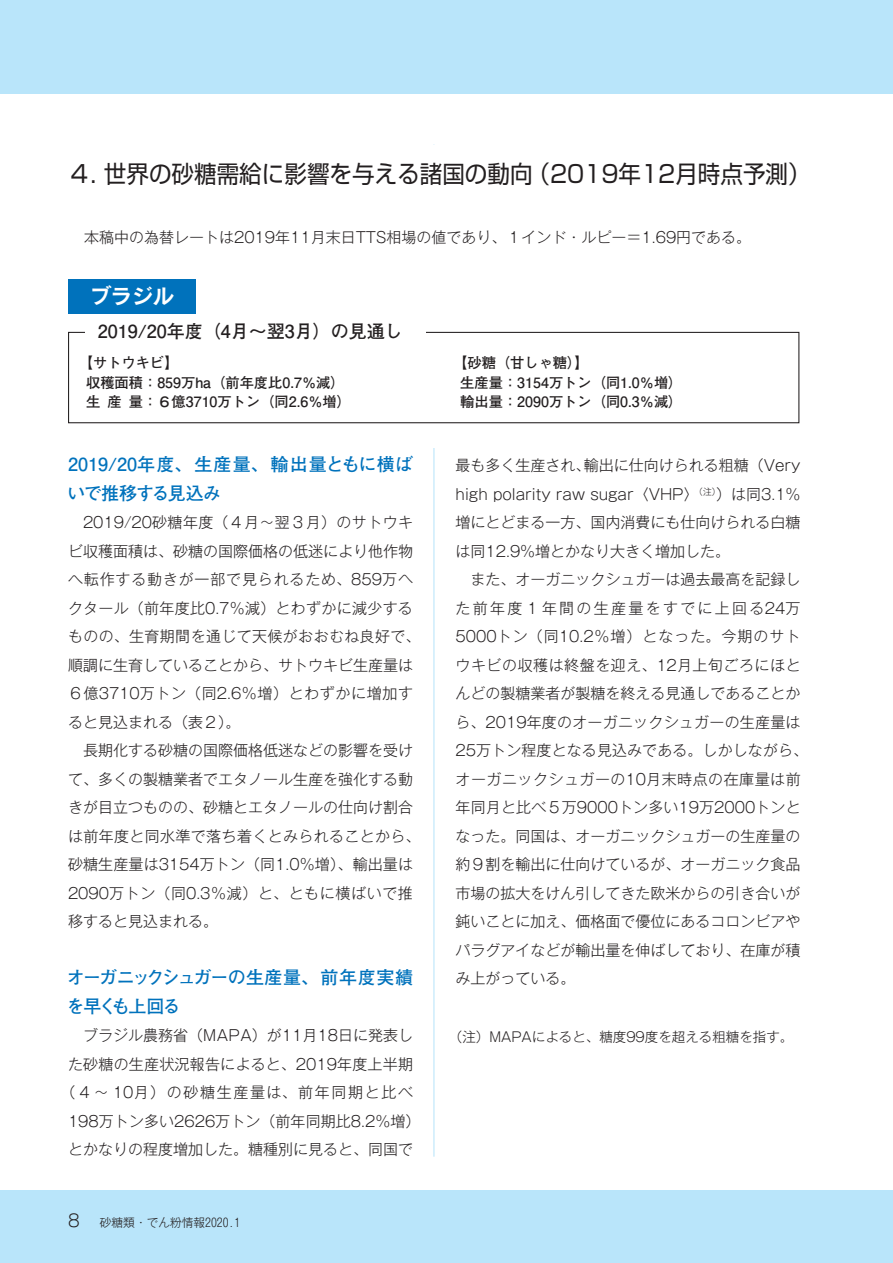
<style>
.page{position:relative;width:893px;height:1263px;background:#fff}
.page>*{position:absolute;margin:0;border:0;box-sizing:border-box;transform-origin:0 0}
.t1{font:24px "Shin Go Pr 5";color:#231f20;scale:.94 1}
.t2{font:21px "Rodin Pro B";color:#fff}
.t3{font:700 18px/28.5px "Futo Go B101 Pr 5";color:#0072bc}
.t4{font:700 18px/28.5px "Futo Go B101 Pr 5";letter-spacing:-.075em;color:#0072bc}
.t5{font:700 18px "Futo Go B101 Pr 5";color:#231f20}
.t6{font:300 15px/28.5px "Gothic MB101 Pr 5";color:#231f20}
.t7{font:300 15px/28.5px "Gothic MB101 Pr 5";letter-spacing:.02em;color:#231f20}
.t8{font:300 15px "Gothic MB101 Pr 5";letter-spacing:.11em;color:#231f20}
.t9{font:700 14.25px "Futo Go B101 Pr 5";color:#231f20}
.t10{font:300 13.5px "Gothic MB101 Pr 5";color:#231f20}
.t11{font:300 11.7px "Gothic MB101 Pr 5";color:#231f20}
.s1{font-size:16.95px}
</style>
<div class="page">
<div style="left:0;top:1191px;width:893px;height:72px;background:#b9e5fa"></div>
<div style="left:0;top:0;width:893px;height:94px;background:#b9e5fa"></div>
<hr style="left:433px;top:145px;width:1px;height:1012px;background:#b9e5fa">
<div style="left:68px;top:145px;width:733px;height:112px;background:#fff"></div>
<div style="left:68px;top:257px;width:733px;height:191px;background:#fff"></div>
<div style="left:68px;top:279px;width:128px;height:34px;background:#0072bc"></div>
<div style="left:68px;top:332px;width:731px;height:91px;border:1px solid #231f20"></div>
<div style="left:85px;top:322px;width:340px;height:21px;background:#fff"></div>
<h1 class="t1" style="left:68px;top:154px;width:792px">４. 世界の砂糖需給に影響を与える諸国の動向（2019年12月時点予測）</h1>
<p class="t6" style="left:84px;top:222px;width:669px">本稿中の為替レートは2019年11月末日TTS相場の値であり、１インド・ルピー＝1.69円である。</p>
<h2 class="t2" style="left:90px;top:282px;width:85px">ブラジル</h2>
<p class="t5" style="left:98px;top:317px;width:307px">2019/20年度（4月～翌3月）の見通し</p>
<p class="t9" style="left:79px;top:351px;width:101px">【サトウキビ】</p>
<p class="t9" style="left:453px;top:351px;width:137px">【砂糖（甘しゃ糖）】</p>
<p class="t9" style="left:86px;top:371px;width:260px">収穫面積：859万ha（前年度比0.7％減）</p>
<p class="t9" style="left:460px;top:371px;width:224px">生産量：3154万トン（同1.0％増）</p>
<p class="t9" style="left:86px;top:390px;width:266px">生産量：６億3710万トン（同2.6％増）</p>
<p class="t9" style="left:460px;top:390px;width:224px">輸出量：2090万トン（同0.3％減）</p>
<p class="t3" style="left:67px;top:449px;width:347px">2019/20年度、生産量、輸出量ともに横ばいで推移する見込み</p>
<p class="t7" style="left:68px;top:507px;width:354px;text-indent:15px">2019/20砂糖年度（４月～翌３月）のサトウキビ収穫面積は、砂糖の国際価格の低迷により他作物へ転作する動きが一部で見られるため、859万ヘクタール（前年度比0.7％減）とわずかに減少するものの、生育期間を通じて天候がおおむね良好で、順調に生育していることから、サトウキビ生産量は<br>６億3710万トン（同2.6％増）とわずかに増加すると見込まれる（表２）。</p>
<p class="t6" style="left:68px;top:735px;width:354px;text-indent:15px">長期化する砂糖の国際価格低迷などの影響を受けて、多くの製糖業者でエタノール生産を強化する動きが目立つものの、砂糖とエタノールの仕向け割合は前年度と同水準で落ち着くとみられることから、砂糖生産量は3154万トン（同1.0％増）、輸出量は<br>2090万トン（同0.3％減）と、ともに横ばいで推移すると見込まれる。</p>
<p class="t4" style="left:67px;top:962px;width:348px">オーガニックシュガーの生産量、前年度実績を早くも上回る</p>
<p class="t6" style="left:83px;top:1020px;width:331px">ブラジル農務省（MAPA）が11月18日に発表し</p>
<p class="t6" style="left:68px;top:1049px;width:346px">た砂糖の生産状況報告によると、2019年度上半期</p>
<p class="t8" style="left:61px;top:1080px;width:354px">（４～ 10月）の砂糖生産量は、前年同期と比べ</p>
<p class="t6" style="left:68px;top:1106px;width:354px">198万トン多い2626万トン（前年同期比8.2％増）</p>
<p class="t6" style="left:68px;top:1134px;width:347px">とかなりの程度増加した。糖種別に見ると、同国で</p>
<p class="t11" style="left:68px;top:1212px;width:174px"><span class="s1">8</span> 砂糖類・でん粉情報2020.1</p>
<p class="t6" style="left:456px;top:450px;width:347px;text-align:justify">最も多く生産され、輸出に仕向けられる粗糖（Very high polarity raw sugar〈VHP〉<sup>（注）</sup>）は同3.1％増にとどまる一方、国内消費にも仕向けられる白糖は同12.9％増とかなり大きく増加した。</p>
<p class="t6" style="left:456px;top:564px;width:354px;text-indent:15px">また、オーガニックシュガーは過去最高を記録した前年度１年間の生産量をすでに上回る24万<br>5000トン（同10.2％増）となった。今期のサトウキビの収穫は終盤を迎え、12月上旬ごろにほとんどの製糖業者が製糖を終える見通しであることから、2019年度のオーガニックシュガーの生産量は<br>25万トン程度となる見込みである。しかしながら、オーガニックシュガーの10月末時点の在庫量は前年同月と比べ５万9000トン多い19万2000トンとなった。同国は、オーガニックシュガーの生産量の約９割を輸出に仕向けているが、オーガニック食品市場の拡大をけん引してきた欧米からの引き合いが鈍いことに加え、価格面で優位にあるコロンビアやパラグアイなどが輸出量を伸ばしており、在庫が積み上がっている。</p>
<p class="t10" style="left:449px;top:1025px;width:346px">（注）MAPAによると、糖度99度を超える粗糖を指す。</p>
</div>
